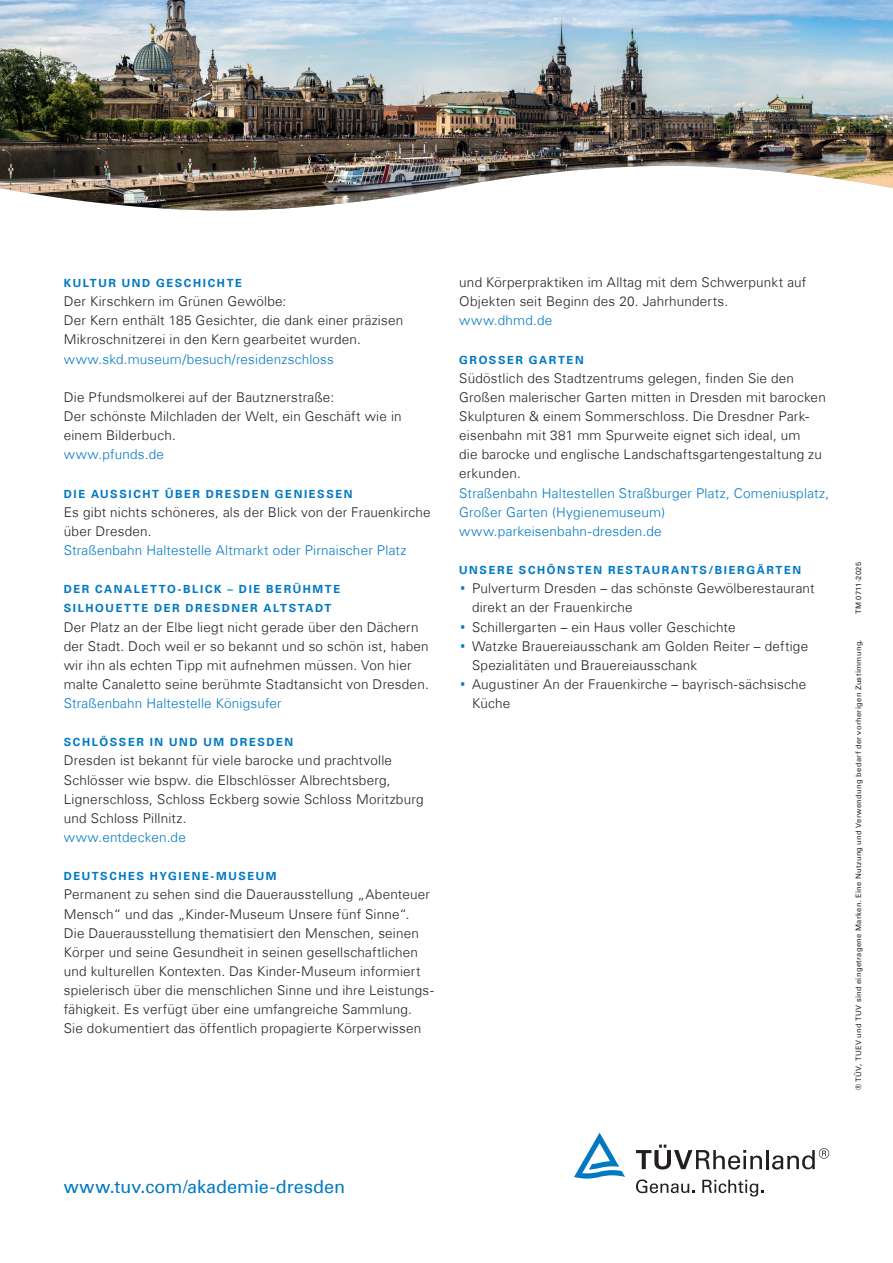
<style>
.page{position:relative;width:893px;height:1263px;background:#fff}
.page>*{position:absolute;margin:0;border:0;box-sizing:border-box;transform-origin:0 0}
.t1{font:18px "Univers Com 55 Roman";color:#0079c2}
.t2{font:300 13.5px/19.2px "Univers Com 45";letter-spacing:.015em;color:#231f20}
.t3{font:300 13.5px/19.2px "Univers Com 45";letter-spacing:.015em;color:#0079c2}
.t4{font:700 11.25px/19.2px "Univers Com 65";letter-spacing:.145em;color:#0079c2}
.t5{font:7.5px "Univers Com 55 Roman";letter-spacing:.05em;color:#231f20}
.s1{font-family:"Univers Com 55 Roman";font-weight:400;font-size:27px;color:#0079c2}
</style>
<div class="page">
<svg style="left:636px;top:1144px;width:126px;height:25px"></svg>
<hr style="left:766px;top:1150px;width:3px;height:19px;background:#231f20">
<svg style="left:772px;top:1148px;width:57px;height:21px"></svg>
<svg style="left:636px;top:1179px;width:58px;height:14px"></svg>
<svg style="left:702px;top:1180px;width:61px;height:16px"></svg>
<svg style="left:574px;top:1133px;width:51px;height:45px"></svg>
<img style="left:0;top:0;width:893px;height:210px">
<p class="t4" style="left:64px;top:273px;width:180px">KULTUR UND GESCHICHTE</p>
<p class="t2" style="left:64px;top:292px;width:341px">Der Kirschkern im Grünen Gewölbe:<br>Der Kern enthält 185 Gesichter, die dank einer präzisen<br>Mikroschnitzerei in den Kern gearbeitet wurden.</p>
<p class="t3" style="left:64px;top:349px;width:272px">www.skd.museum/besuch/residenzschloss</p>
<p class="t2" style="left:64px;top:387px;width:339px">Die Pfundsmolkerei auf der Bautznerstraße:<br>Der schönste Milchladen der Welt, ein Geschäft wie in einem Bilderbuch.</p>
<p class="t3" style="left:64px;top:445px;width:102px">www.pfunds.de</p>
<p class="t4" style="left:64px;top:484px;width:290px">DIE AUSSICHT ÜBER DRESDEN GENIESSEN</p>
<p class="t2" style="left:64px;top:502px;width:368px">Es gibt nichts schöneres, als der Blick von der Frauenkirche über Dresden.</p>
<p class="t3" style="left:64px;top:540px;width:344px">Straßenbahn Haltestelle Altmarkt oder Pirnaischer Platz</p>
<p class="t4" style="left:64px;top:580px;width:278px">DER CANALETTO-BLICK – DIE BERÜHMTE<br>SILHOUETTE DER DRESDNER ALTSTADT</p>
<p class="t2" style="left:64px;top:617px;width:366px">Der Platz an der Elbe liegt nicht gerade über den Dächern der Stadt. Doch weil er so bekannt und so schön ist, haben wir ihn als echten Tipp mit aufnehmen müssen. Von hier malte Canaletto seine berühmte Stadtansicht von Dresden.</p>
<p class="t3" style="left:64px;top:694px;width:219px">Straßenbahn Haltestelle Königsufer</p>
<p class="t4" style="left:64px;top:733px;width:231px">SCHLÖSSER IN UND UM DRESDEN</p>
<p class="t2" style="left:64px;top:751px;width:361px">Dresden ist bekannt für viele barocke und prachtvolle Schlösser wie bspw. die Elbschlösser Albrechtsberg, Lignerschloss, Schloss Eckberg sowie Schloss Moritzburg und Schloss Pillnitz.</p>
<p class="t3" style="left:64px;top:827px;width:124px">www.entdecken.de</p>
<p class="t4" style="left:64px;top:867px;width:214px">DEUTSCHES HYGIENE-MUSEUM</p>
<p class="t2" style="left:64px;top:885px;width:371px">Permanent zu sehen sind die Dauerausstellung „Abenteuer Mensch“ und das „Kinder-Museum Unsere fünf Sinne“.<br>Die Dauerausstellung thematisiert den Menschen, seinen Körper und seine Gesundheit in seinen gesellschaftlichen und kulturellen Kontexten. Das Kinder-Museum informiert spielerisch über die menschlichen Sinne und ihre Leistungs&shy;fähigkeit. Es verfügt über eine umfangreiche Sammlung.<br>Sie dokumentiert das öffentlich propagierte Körperwissen</p>
<p class="t2" style="left:459px;top:273px;width:349px">und Körperpraktiken im Alltag mit dem Schwerpunkt auf<br>Objekten seit Beginn des 20. Jahrhunderts.</p>
<p class="t3" style="left:459px;top:311px;width:95px">www.dhmd.de</p>
<p class="t4" style="left:459px;top:350px;width:126px">GROSSER GARTEN</p>
<p class="t2" style="left:459px;top:368px;width:368px">Südöstlich des Stadtzentrums gelegen, finden Sie den Großen malerischer Garten mitten in Dresden mit barocken Skulpturen &amp; einem Sommerschloss. Die Dresdner Park&shy;eisenbahn mit 381 mm Spurweite eignet sich ideal, um<br>die barocke und englische Landschaftsgartengestaltung zu erkunden.</p>
<p class="t3" style="left:459px;top:483px;width:371px">Straßenbahn Haltestellen Straßburger Platz, Comeniusplatz,<br>Großer Garten (Hygienemuseum) www.parkeisenbahn-dresden.de</p>
<p class="t4" style="left:459px;top:560px;width:343px">UNSERE SCHÖNSTEN RESTAURANTS/BIERGÄRTEN</p>
<p class="t2" style="left:459px;top:579px;width:357px"><span class="s1">·</span> Pulverturm Dresden – das schönste Gewölberestaurant</p>
<p class="t2" style="left:472px;top:598px;width:162px">direkt an der Frauenkirche</p>
<p class="t2" style="left:459px;top:617px;width:278px"><span class="s1">·</span> Schillergarten – ein Haus voller Geschichte</p>
<p class="t2" style="left:459px;top:636px;width:350px"><span class="s1">·</span> Watzke Brauereiausschank am Golden Reiter – deftige</p>
<p class="t2" style="left:472px;top:655px;width:227px">Spezialitäten und Brauereiausschank</p>
<p class="t2" style="left:459px;top:674px;width:349px"><span class="s1">·</span> Augustiner An der Frauenkirche – bayrisch-sächsische</p>
<p class="t2" style="left:472px;top:694px;width:40px">Küche</p>
<p class="t5" style="left:854px;top:614px;width:53px;rotate:-90deg">TM 0711-2025</p>
<p class="t5" style="left:854px;top:1090px;width:452px;rotate:-90deg">® TÜV, TUEV und TUV sind eingetragene Marken. Eine Nutzung und Verwendung bedarf der vorherigen Zustimmung.</p>
<h1 class="t1" style="left:64px;top:1175px;width:283px">www.tuv.com/akademie-dresden</h1>
</div>
